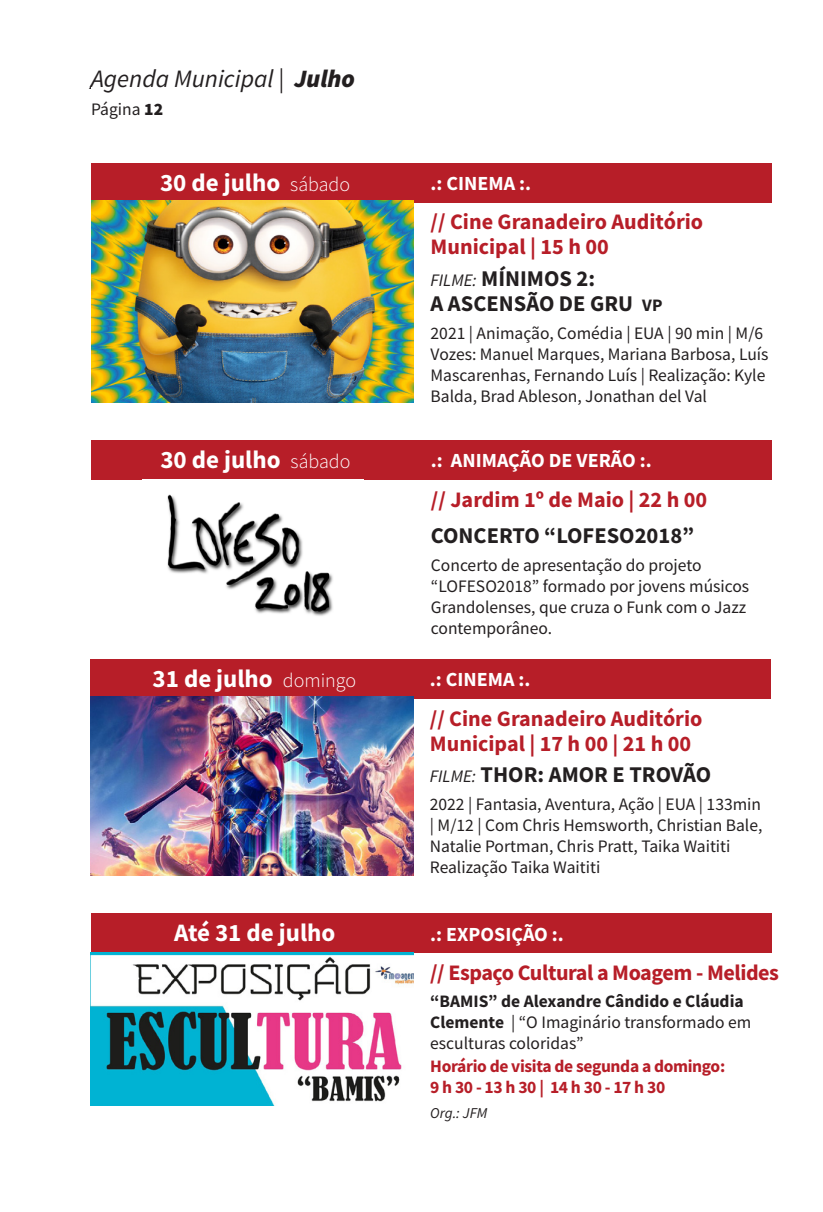
<style>
.page{position:relative;width:823px;height:1212px;background:#fff}
.page>*{position:absolute;margin:0;border:0;box-sizing:border-box;transform-origin:0 0}
.t1{font:700 25px "Source Sans Pro";color:#fff}
.t2{font:italic 25px "Source Sans Pro";color:#231f20}
.t3{font:700 22.5px "Source Sans Pro";color:#231f20}
.t4{font:700 22.25px/25px "Source Sans Pro";color:#b71e28}
.t5{font:700 22.25px "Source Sans Pro";letter-spacing:-.02em;color:#b71e28}
.t6{font:700 20px "Source Sans Pro";color:#fff}
.t7{font:17.5px/21px "Source Sans Pro";color:#231f20}
.t8{font:700 17.5px "Source Sans Pro";letter-spacing:-.02em;color:#b71e28}
.t9{font:700 17.5px "Source Sans Pro";color:#231f20}
.t10{font:italic 15px "Source Sans Pro";color:#231f20}
.s1{font-weight:900}
.s2{font-weight:300;font-size:20px}
.s3{font-weight:400;font-style:italic;font-size:17.5px}
.s4{font-size:17.5px}
.s5{font-weight:700}
</style>
<div class="page">
<div style="left:90px;top:659px;width:680px;height:39px;background:#b71e28"></div>
<img style="left:90px;top:696px;width:323px;height:180px">
<div style="left:91px;top:913px;width:679px;height:39px;background:#b71e28"></div>
<img style="left:91px;top:952px;width:322px;height:154px">
<div style="left:91px;top:163px;width:680px;height:39px;background:#b71e28"></div>
<img style="left:91px;top:200px;width:322px;height:202px">
<div style="left:91px;top:440px;width:680px;height:39px;background:#b71e28"></div>
<img style="left:167px;top:494px;width:166px;height:122px">
<p class="t2" style="left:91px;top:63px;width:265px">Agenda Municipal | <span class="s1">Julho</span></p>
<h1 class="t2" style="left:173px;top:65px;width:195px">Desportiva | <span class="s1">Junho</span></h1>
<p class="t7" style="left:90px;top:100px;width:73px">Página <span class="s1">12</span></p>
<p class="t1" style="left:160px;top:165px;width:191px">30 de julho <span class="s2">sábado</span></p>
<p class="t6" style="left:430px;top:170px;width:102px">.: CINEMA :.</p>
<p class="t4" style="left:430px;top:209px;width:274px">// Cine Granadeiro Auditório<br>Municipal | 15 h 00</p>
<p class="t3" style="left:430px;top:263px;width:166px"><span class="s3">FILME:</span> MÍNIMOS 2:</p>
<p class="t3" style="left:430px;top:288px;width:233px">A ASCENSÃO DE GRU <span class="s4">VP</span></p>
<p class="t7" style="left:430px;top:322px;width:339px">2021 | Animação, Comédia | EUA | 90 min | M/6<br>Vozes: Manuel Marques, Mariana Barbosa, Luís Mascarenhas, Fernando Luís | Realização: Kyle Balda, Brad Ableson, Jonathan del Val</p>
<p class="t1" style="left:160px;top:442px;width:191px">30 de julho <span class="s2">sábado</span></p>
<p class="t6" style="left:430px;top:447px;width:222px">.: ANIMAÇÃO DE VERÃO :.</p>
<p class="t4" style="left:430px;top:486px;width:277px">// Jardim 1º de Maio | 22 h 00</p>
<p class="t3" style="left:430px;top:521px;width:265px">CONCERTO “LOFESO2018”</p>
<p class="t7" style="left:430px;top:554px;width:320px">Concerto de apresentação do projeto “LOFESO2018” formado por jovens músicos Grandolenses, que cruza o Funk com o Jazz contemporâneo.</p>
<p class="t1" style="left:152px;top:661px;width:205px">31 de julho <span class="s2">domingo</span></p>
<p class="t6" style="left:429px;top:666px;width:102px">.: CINEMA :.</p>
<p class="t4" style="left:429px;top:705px;width:274px">// Cine Granadeiro Auditório<br>Municipal | 17 h 00 | 21 h 00</p>
<p class="t3" style="left:429px;top:759px;width:282px"><span class="s3">FILME:</span> THOR: AMOR E TROVÃO</p>
<p class="t7" style="left:429px;top:793px;width:334px;text-align:justify">2022 | Fantasia, Aventura, Ação | EUA | 133min | M/12 | Com Chris Hemsworth, Christian Bale, Natalie Portman, Chris Pratt, Taika Waititi</p>
<p class="t7" style="left:429px;top:856px;width:172px">Realização Taika Waititi</p>
<p class="t1" style="left:174px;top:915px;width:163px">Até 31 de julho</p>
<p class="t6" style="left:430px;top:920px;width:135px">.: EXPOSIÇÃO :.</p>
<p class="t5" style="left:430px;top:957px;width:350px">// Espaço Cultural a Moagem - Melides</p>
<p class="t9" style="left:430px;top:989px;width:315px">“BAMIS” de Alexandre Cândido e Cláudia</p>
<p class="t7" style="left:430px;top:1012px;width:322px"><span class="s5">Clemente</span> | “O Imaginário transformado em esculturas coloridas”</p>
<p class="t8" style="left:430px;top:1054px;width:296px">Horário de visita de segunda a domingo:</p>
<p class="t8" style="left:430px;top:1075px;width:236px">9 h 30 - 13 h 30 | 14 h 30 - 17 h 30</p>
<p class="t10" style="left:430px;top:1103px;width:59px">Org.: JFM</p>
</div>
